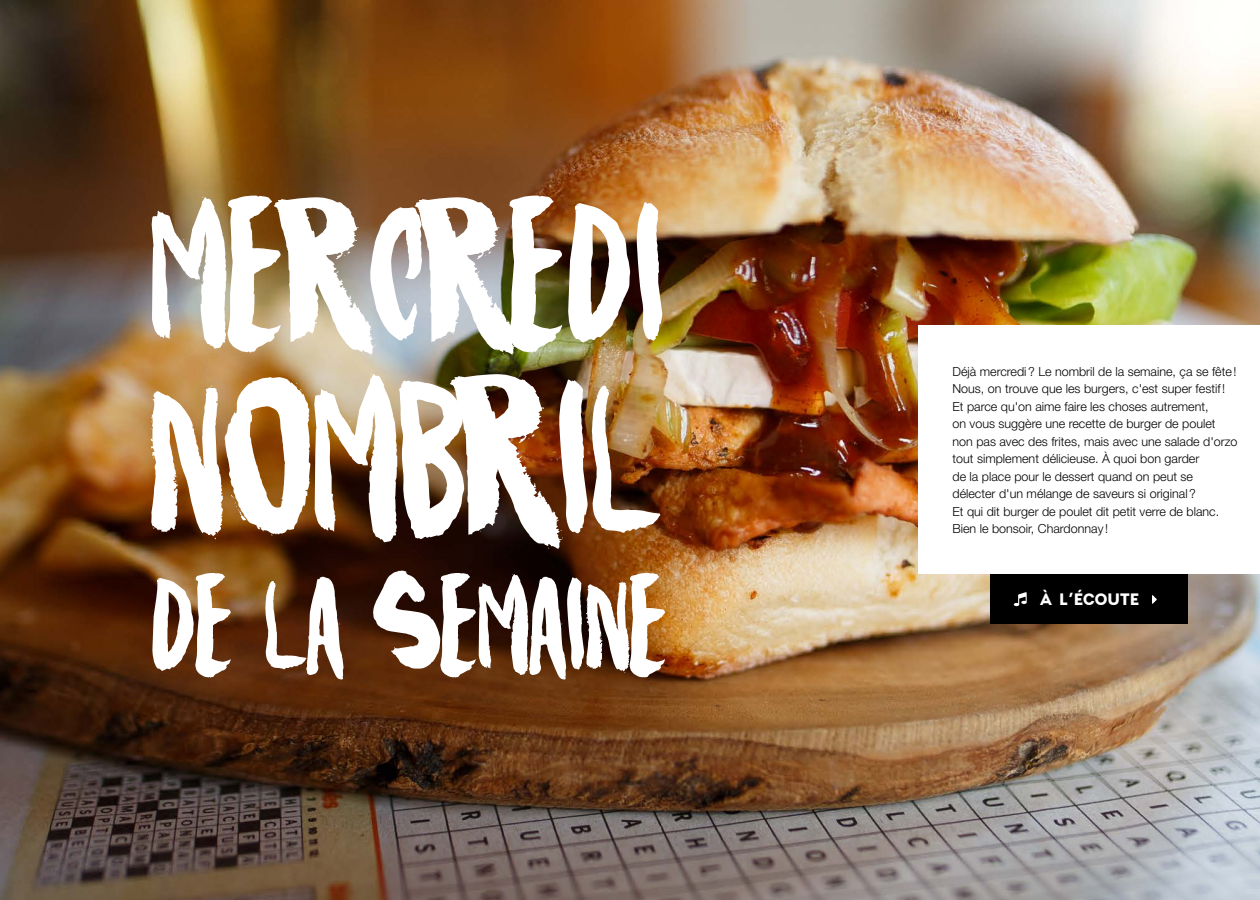
<style>
.page{position:relative;width:1260px;height:900px;background:#fff}
.page>*{position:absolute;margin:0;border:0;box-sizing:border-box;transform-origin:0 0}
.t1{font:190.25px "Ruby Glow";color:#fff}
.t2{font:171.25px "Ruby Glow";color:#fff}
.t3{font:114.12px "Ruby Glow";color:#fff}
.t4{font:700 16.25px "Charlevoix Pro";letter-spacing:-.04em;color:#fff}
.t5{font:300 12.5px/17.5px "Helvetica Neue LT Std";color:#000}
</style>
<div class="page">
<img style="left:0;top:0;width:1260px;height:900px">
<div style="left:991px;top:574px;width:197px;height:50px;background:#000"></div>
<div style="left:919px;top:326px;width:341px;height:248px;background:#fff"></div>
<svg style="left:1014px;top:592px;width:13px;height:14px"></svg>
<svg style="left:1152px;top:595px;width:5px;height:9px"></svg>
<h2 class="t2" style="left:150px;top:188px;width:516px">MERCREDI</h2>
<h1 class="t1" style="left:150px;top:364px;width:512px">NOMBRIL</h1>
<h3 class="t3" style="left:150px;top:568px;width:518px">DE LA SEMAINE</h3>
<p class="t5" style="left:952px;top:362px;width:287px">Déjà mercredi? Le nombril de la semaine, ça se fête!<br>Nous, on trouve que les burgers, c'est super festif!<br>Et parce qu'on aime faire les choses autrement,<br>on vous suggère une recette de burger de poulet non pas avec des frites, mais avec une salade d'orzo tout simplement délicieuse. À quoi bon garder<br>de la place pour le dessert quand on peut se délecter d'un mélange de saveurs si original?<br>Et qui dit burger de poulet dit petit verre de blanc.<br>Bien le bonsoir, Chardonnay!</p>
<h3 class="t4" style="left:1039px;top:588px;width:102px">À L’ÉCOUTE</h3>
</div>
